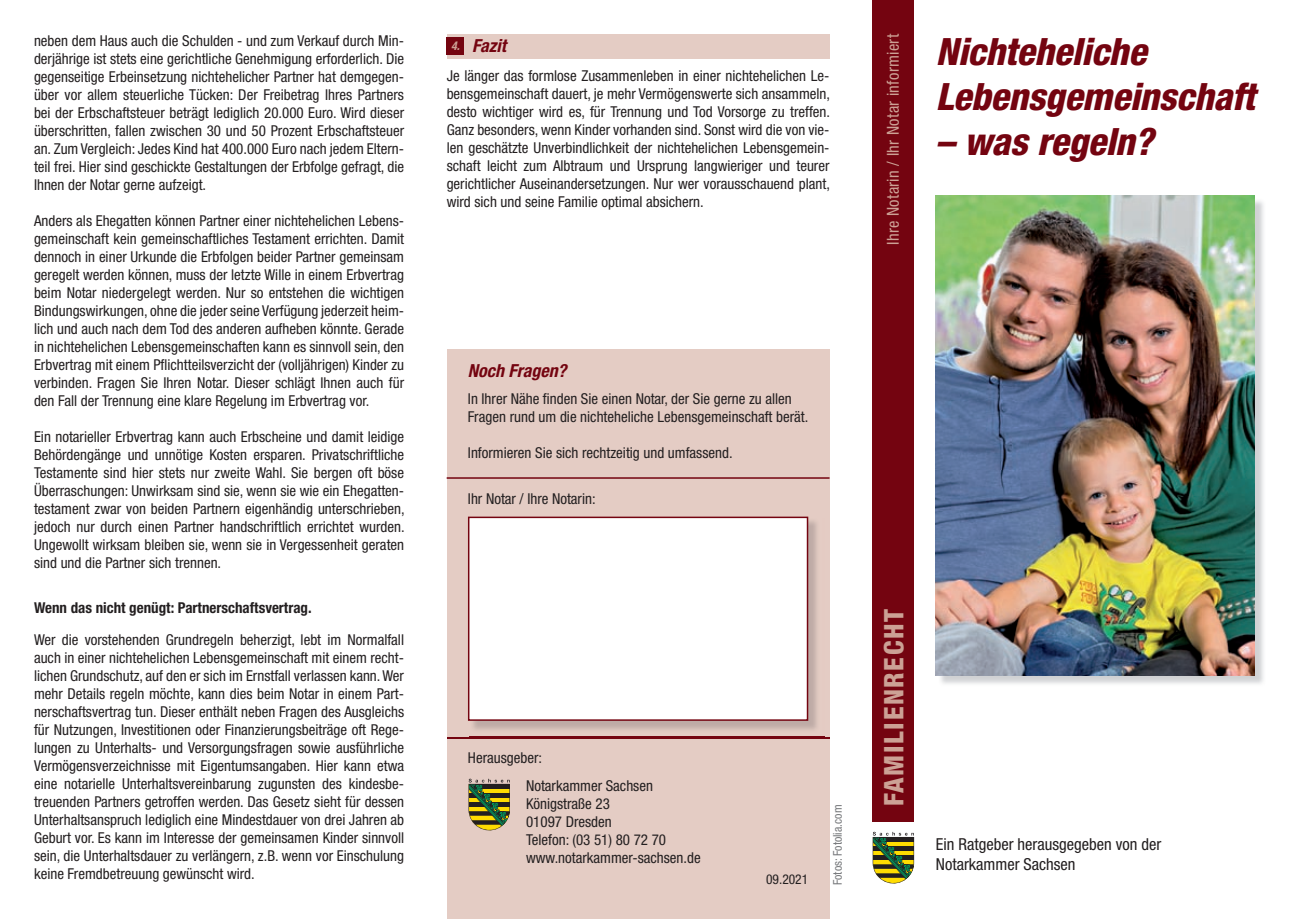
<style>
.page{position:relative;width:1289px;height:919px;background:#fff}
.page>*{position:absolute;margin:0;border:0;box-sizing:border-box;transform-origin:0 0}
.t1{font:italic 800 condensed 37.65px/45.2px "Helvetica Neue";letter-spacing:-.005em;color:#740410}
.t2{font:800 condensed 27px "Helvetica Neue";letter-spacing:.06em;color:#cca195}
.t3{font:italic 700 condensed 18px "Helvetica Neue";color:#740410}
.t4{font:condensed 16.5px/19.8px "Helvetica Neue";color:#231f20}
.t5{font:condensed 16.5px "Helvetica Neue";letter-spacing:.02em;color:#cca195}
.t6{font:condensed 15px/18px "Helvetica Neue";color:#231f20;text-align:justify}
.t7{font:700 condensed 15px "Helvetica Neue";color:#231f20}
.t8{font:condensed 13.5px "Helvetica Neue";color:#231f20}
.t9{font:condensed 12px "Helvetica Neue";color:#76787b}
.s1{font-size:12px;color:#cca195}
</style>
<div class="page">
<svg style="left:872px;top:831px;width:42px;height:52px"></svg>
<div style="left:872px;top:0;width:41px;height:821px;background:#740410"></div>
<div style="left:446px;top:349px;width:383px;height:569px;background:#e4ccc4"></div>
<hr style="left:446px;top:736px;width:383px;height:2px;background:#740410">
<svg style="left:468px;top:778px;width:42px;height:53px;background:#7d7e3f"></svg>
<hr style="left:446px;top:477px;width:383px;height:1px;background:#740410">
<img style="left:469px;top:518px;width:348px;height:212px">
<div style="left:468px;top:516px;width:340px;height:204px;background:#fff;border:2px solid #740410"></div>
<img style="left:937px;top:197px;width:327px;height:487px">
<img style="left:935px;top:196px;width:319px;height:479px">
<div style="left:446px;top:34px;width:383px;height:24px;background:#e4ccc4"></div>
<div style="left:446px;top:38px;width:17px;height:17px;background:#740410"></div>
<p class="t6" style="left:34px;top:31px;width:371px">neben dem Haus auch die Schulden - und zum Verkauf durch Min&shy;derjährige ist stets eine gerichtliche Genehmigung erforderlich. Die gegenseitige Erbeinsetzung nichtehelicher Partner hat demgegen&shy;über vor allem steuerliche Tücken: Der Freibetrag Ihres Partners bei der Erbschaftsteuer beträgt lediglich 20.000 Euro. Wird dieser überschritten, fallen zwischen 30 und 50 Prozent Erbschaftsteuer an. Zum Vergleich: Jedes Kind hat 400.000 Euro nach jedem Eltern&shy;teil frei. Hier sind geschickte Gestaltungen der Erbfolge gefragt, die Ihnen der Notar gerne aufzeigt.</p>
<p class="t6" style="left:34px;top:211px;width:371px">Anders als Ehegatten können Partner einer nichtehelichen Lebens&shy;gemeinschaft kein gemeinschaftliches Testament errichten. Damit dennoch in einer Urkunde die Erbfolgen beider Partner gemeinsam geregelt werden können, muss der letzte Wille in einem Erbvertrag beim Notar niedergelegt werden. Nur so entstehen die wichtigen Bindungswirkungen, ohne die jeder seine Verfügung jederzeit heim&shy;lich und auch nach dem Tod des anderen aufheben könnte. Gerade in nichtehelichen Lebensgemeinschaften kann es sinnvoll sein, den Erbvertrag mit einem Pflichtteilsverzicht der (volljährigen) Kinder zu verbinden. Fragen Sie Ihren Notar. Dieser schlägt Ihnen auch für den Fall der Trennung eine klare Regelung im Erbvertrag vor.</p>
<p class="t6" style="left:34px;top:427px;width:372px">Ein notarieller Erbvertrag kann auch Erbscheine und damit leidige Behördengänge und unnötige Kosten ersparen. Privatschriftliche Testamente sind hier stets nur zweite Wahl. Sie bergen oft böse Überraschungen: Unwirksam sind sie, wenn sie wie ein Ehegatten&shy;testament zwar von beiden Partnern eigenhändig unterschrieben, jedoch nur durch einen Partner handschriftlich errichtet wurden.<br>Ungewollt wirksam bleiben sie, wenn sie in Vergessenheit geraten sind und die Partner sich trennen.</p>
<p class="t7" style="left:34px;top:598px;width:279px">Wenn das nicht genügt: Partnerschaftsvertrag.</p>
<p class="t6" style="left:34px;top:630px;width:371px">Wer die vorstehenden Grundregeln beherzigt, lebt im Normalfall auch in einer nichtehelichen Lebensgemeinschaft mit einem recht&shy;lichen Grundschutz, auf den er sich im Ernstfall verlassen kann. Wer mehr Details regeln möchte, kann dies beim Notar in einem Part&shy;nerschaftsvertrag tun. Dieser enthält neben Fragen des Ausgleichs für Nutzungen, Investitionen oder Finanzierungsbeiträge oft Rege&shy;lungen zu Unterhalts- und Versorgungsfragen sowie ausführliche Vermögensverzeichnisse mit Eigentumsangaben. Hier kann etwa eine notarielle Unterhaltsvereinbarung zugunsten des kindesbe&shy;treuenden Partners getroffen werden. Das Gesetz sieht für dessen Unterhaltsanspruch lediglich eine Mindestdauer von drei Jahren ab Geburt vor. Es kann im Interesse der gemeinsamen Kinder sinnvoll sein, die Unterhaltsdauer zu verlängern, z.B. wenn vor Einschulung keine Fremdbetreuung gewünscht wird.</p>
<p class="t3" style="left:451px;top:35px;width:57px"><span class="s1">4.</span> Fazit</p>
<p class="t6" style="left:446px;top:67px;width:385px">Je länger das formlose Zusammenleben in einer nichtehelichen Le&shy;bensgemeinschaft dauert, je mehr Vermögenswerte sich ansammeln, desto wichtiger wird es, für Trennung und Tod Vorsorge zu treffen.<br>Ganz besonders, wenn Kinder vorhanden sind. Sonst wird die von vie&shy;len geschätzte Unverbindlichkeit der nichtehelichen Lebensgemein&shy;schaft leicht zum Albtraum und Ursprung langwieriger und teurer gerichtlicher Auseinandersetzungen. Nur wer vorausschauend plant, wird sich und seine Familie optimal absichern.</p>
<p class="t5" style="left:883px;top:245px;width:212px;rotate:-90deg">Ihre Notarin / Ihr Notar informiert</p>
<h1 class="t1" style="left:935px;top:28px;width:320px">Nichteheliche<br>Lebensgemeinschaft</h1>
<h1 class="t1" style="left:935px;top:118px;width:219px">– was regeln?</h1>
<p class="t3" style="left:468px;top:360px;width:100px">Noch Fragen?</p>
<p class="t6" style="left:468px;top:389px;width:342px">In Ihrer Nähe finden Sie einen Notar, der Sie gerne zu allen<br>Fragen rund um die nichteheliche Lebensgemeinschaft berät.</p>
<p class="t6" style="left:468px;top:443px;width:266px">Informieren Sie sich rechtzeitig und umfassend.</p>
<p class="t6" style="left:468px;top:489px;width:129px">Ihr Notar / Ihre Notarin:</p>
<p class="t6" style="left:468px;top:748px;width:76px">Herausgeber:</p>
<p class="t6" style="left:526px;top:776px;width:176px;text-align:left">Notarkammer Sachsen<br>Königstraße 23<br>01097 Dresden<br>Telefon: (03 51) 80 72 70 www.notarkammer-sachsen.de</p>
<p class="t8" style="left:766px;top:871px;width:44px">09.2021</p>
<p class="t9" style="left:830px;top:884px;width:82px;rotate:-90deg">Fotos: Fotolia.com</p>
<h2 class="t2" style="left:877px;top:806px;width:198px;rotate:-90deg">FAMILIENRECHT</h2>
<p class="t4" style="left:935px;top:834px;width:227px">Ein Ratgeber herausgegeben von der<br>Notarkammer Sachsen</p>
</div>
